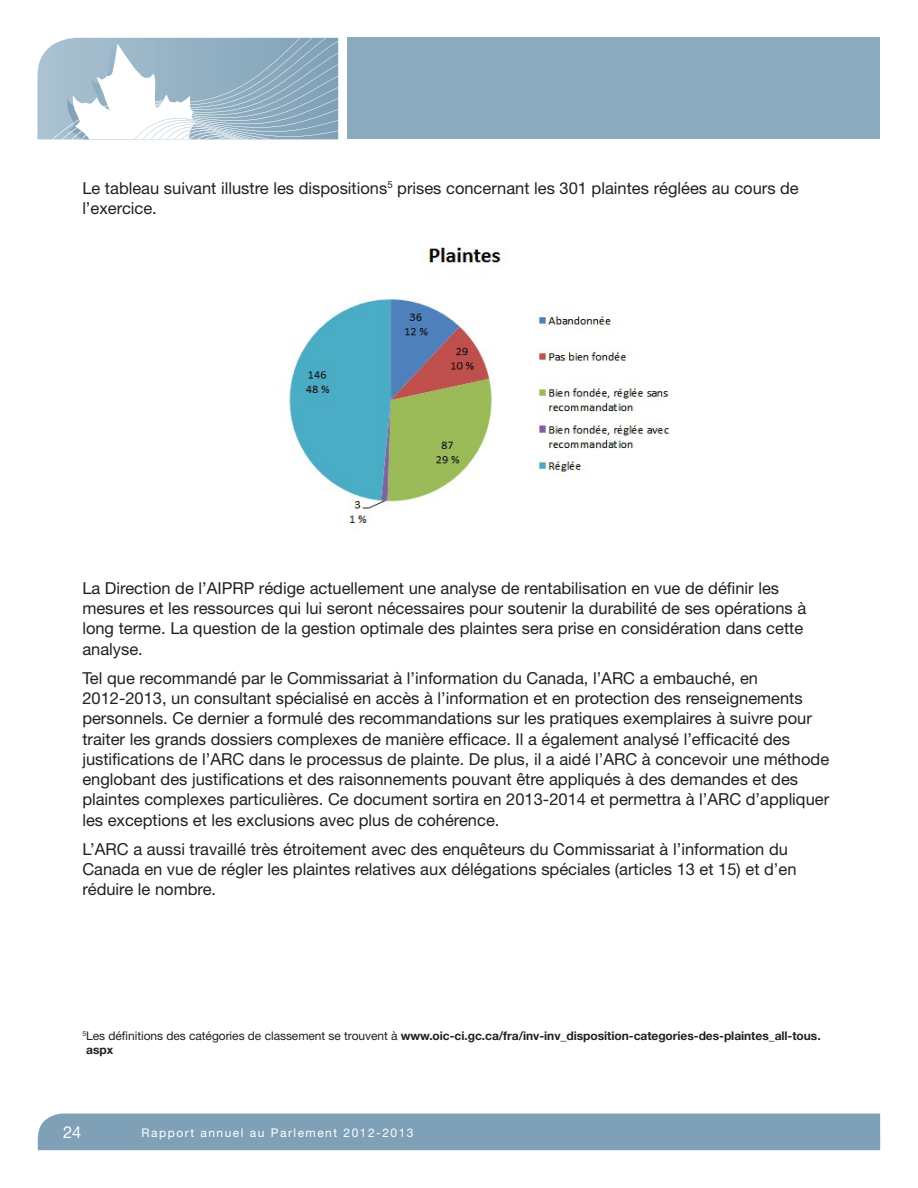
<style>
.page{position:relative;width:918px;height:1188px;background:#fff}
.page>*{position:absolute;margin:0;border:0;box-sizing:border-box;transform-origin:0 0}
.t1{font:16.5px/20.2px "Helvetica Neue";color:#231f20}
.t2{font:16.5px "Helvetica Neue";color:#fff}
.t3{font:700 12px/14.4px "Helvetica Neue";letter-spacing:-.005em;color:#231f20}
.t4{font:12px "Helvetica Neue";letter-spacing:.125em;color:#fff}
.s1{font-weight:400}
</style>
<div class="page">
<div style="left:38px;top:1114px;width:842px;height:36px;background:#7ea1b7"></div>
<div style="left:348px;top:38px;width:532px;height:101px;background:#8aaabe"></div>
<svg style="left:38px;top:38px;width:300px;height:102px"></svg>
<img style="left:289px;top:248px;width:381px;height:282px">
<p class="t1" style="left:82px;top:178px;width:718px">Le tableau suivant illustre les dispositions<sup>5</sup> prises concernant les 301 plaintes réglées au cours de l’exercice.</p>
<p class="t1" style="left:82px;top:578px;width:726px">La Direction de l’AIPRP rédige actuellement une analyse de rentabilisation en vue de définir les mesures et les ressources qui lui seront nécessaires pour soutenir la durabilité de ses opérations à long terme. La question de la gestion optimale des plaintes sera prise en considération dans cette analyse.</p>
<p class="t1" style="left:82px;top:668px;width:748px">Tel que recommandé par le Commissariat à l’information du Canada, l’ARC a embauché, en 2012‑2013, un consultant spécialisé en accès à l’information et en protection des renseignements personnels. Ce dernier a formulé des recommandations sur les pratiques exemplaires à suivre pour traiter les grands dossiers complexes de manière efficace. Il a également analysé l’efficacité des justifications de l’ARC dans le processus de plainte. De plus, il a aidé l’ARC à concevoir une méthode englobant des justifications et des raisonnements pouvant être appliqués à des demandes et des plaintes complexes particulières. Ce document sortira en 2013‑2014 et permettra à l’ARC d’appliquer les exceptions et les exclusions avec plus de cohérence.</p>
<p class="t1" style="left:82px;top:839px;width:716px">L’ARC a aussi travaillé très étroitement avec des enquêteurs du Commissariat à l’information du<br>Canada en vue de régler les plaintes relatives aux délégations spéciales (articles 13 et 15) et d’en réduire le nombre.</p>
<p class="t3" style="left:86px;top:1028px;width:736px;text-indent:-4px"><sup>5</sup><span class="s1">Les définitions des catégories de classement se trouvent à</span> www.oic-ci.gc.ca/fra/inv-inv_disposition-categories-des-plaintes_all-tous. aspx</p>
<p class="t2" style="left:63px;top:1123px;width:20px">24</p>
<p class="t4" style="left:142px;top:1125px;width:274px">Rapport annuel au Parlement 2012-2013</p>
</div>
